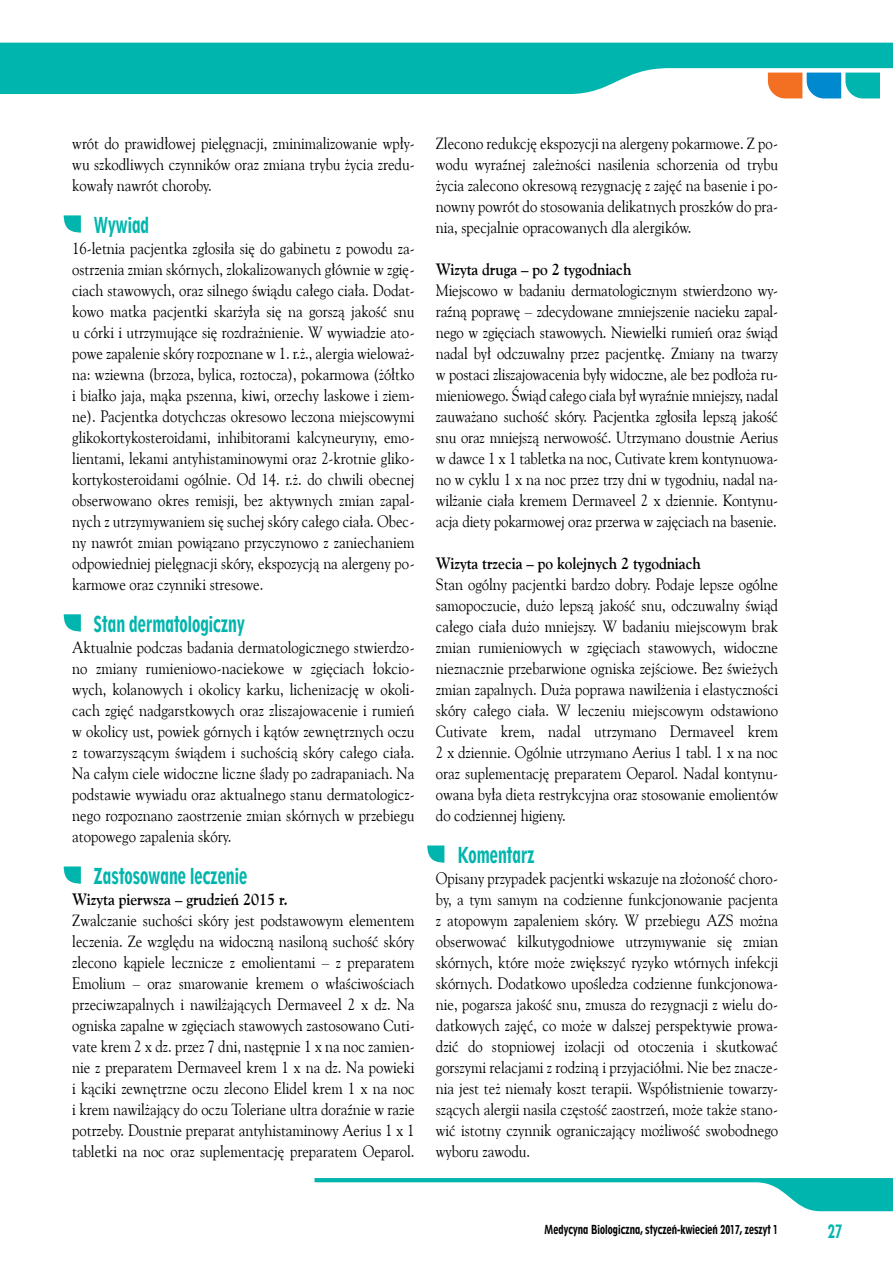
<style>
.page{position:relative;width:893px;height:1263px;background:#fff}
.page>*{position:absolute;margin:0;border:0;box-sizing:border-box;transform-origin:0 0}
.t1{font:20.7px "Geometr 212 Hv Cn EU";color:#00b5ad;scale:.72 1}
.t2{font:17.55px "Geometr 212 Hv Cn EU";color:#00b5ad;scale:.77 1}
.t3{font:16.5px/21px "Goudy Ol St EU";letter-spacing:-.005em;color:#000;text-align:justify;scale:.9 1}
.t4{font:700 16.5px "Goudy Ol St EU";letter-spacing:-.005em;color:#000;scale:.9 1}
.t5{font:11.7px "Geometr 212 Hv Cn EU";color:#000;scale:.77 1}
</style>
<div class="page">
<svg style="left:0;top:43px;width:893px;height:51px;background:#1bbdb5"></svg>
<svg style="left:315px;top:1178px;width:578px;height:33px"></svg>
<svg style="left:63px;top:215px;width:18px;height:18px"></svg>
<svg style="left:63px;top:614px;width:18px;height:18px"></svg>
<svg style="left:63px;top:866px;width:18px;height:18px"></svg>
<svg style="left:427px;top:845px;width:17px;height:18px"></svg>
<svg style="left:768px;top:73px;width:112px;height:25px;background:#699e99"></svg>
<p class="t3" style="left:72px;top:133px;width:382px">wrót do prawidłowej pielęgnacji, zminimalizowanie wpły&shy;wu szkodliwych czynników oraz zmiana trybu życia zredu&shy;kowały nawrót choroby.</p>
<p class="t1" style="left:94px;top:211px;width:79px">Wywiad</p>
<p class="t3" style="left:72px;top:238px;width:382px">16-letnia pacjentka zgłosiła się do gabinetu z powodu za&shy;ostrzenia zmian skórnych, zlokalizowanych głównie w zgię&shy;ciach stawowych, oraz silnego świądu całego ciała. Dodat&shy;kowo matka pacjentki skarżyła się na gorszą jakość snu u córki i utrzymujące się rozdrażnienie. W wywiadzie ato&shy;powe zapalenie skóry rozpoznane w 1. r.ż., alergia wieloważ&shy;na: wziewna (brzoza, bylica, roztocza), pokarmowa (żółtko i białko jaja, mąka pszenna, kiwi, orzechy laskowe i ziem&shy;ne). Pacjentka dotychczas okresowo leczona miejscowymi glikokortykosteroidami, inhibitorami kalcyneuryny, emo&shy;lientami, lekami antyhistaminowymi oraz 2-krotnie gliko&shy;kortykosteroidami ogólnie. Od 14. r.ż. do chwili obecnej obserwowano okres remisji, bez aktywnych zmian zapal&shy;nych z utrzymywaniem się suchej skóry całego ciała. Obec&shy;ny nawrót zmian powiązano przyczynowo z zaniechaniem odpowiedniej pielęgnacji skóry, ekspozycją na alergeny po&shy;karmowe oraz czynniki stresowe.</p>
<p class="t1" style="left:94px;top:610px;width:212px">Stan dermatologiczny</p>
<p class="t3" style="left:72px;top:637px;width:382px">Aktualnie podczas badania dermatologicznego stwierdzo&shy;no zmiany rumieniowo-naciekowe w zgięciach łokcio&shy;wych, kolanowych i okolicy karku, lichenizację w okoli&shy;cach zgięć nadgarstkowych oraz zliszajowacenie i rumień w okolicy ust, powiek górnych i kątów zewnętrznych oczu z towarzyszącym świądem i suchością skóry całego ciała.<br>Na całym ciele widoczne liczne ślady po zadrapaniach. Na podstawie wywiadu oraz aktualnego stanu dermatologicz&shy;nego rozpoznano zaostrzenie zmian skórnych w przebiegu atopowego zapalenia skóry.</p>
<p class="t1" style="left:94px;top:862px;width:215px">Zastosowane leczenie</p>
<p class="t4" style="left:72px;top:889px;width:241px">Wizyta pierwsza – grudzień 2015 r.</p>
<p class="t3" style="left:72px;top:910px;width:382px">Zwalczanie suchości skóry jest podstawowym elementem leczenia. Ze względu na widoczną nasiloną suchość skóry zlecono kąpiele lecznicze z emolientami – z preparatem Emolium – oraz smarowanie kremem o właściwościach przeciwzapalnych i nawilżających Dermaveel 2 x dz. Na ogniska zapalne w zgięciach stawowych zastosowano Cuti&shy;vate krem 2 x dz. przez 7 dni, następnie 1 x na noc zamien&shy;nie z preparatem Dermaveel krem 1 x na dz. Na powieki i kąciki zewnętrzne oczu zlecono Elidel krem 1 x na noc i krem nawilżający do oczu Toleriane ultra doraźnie w razie potrzeby. Doustnie preparat antyhistaminowy Aerius 1 x 1 tabletki na noc oraz suplementację preparatem Oeparol.</p>
<p class="t3" style="left:436px;top:133px;width:382px">Zlecono redukcję ekspozycji na alergeny pokarmowe. Z po&shy;wodu wyraźnej zależności nasilenia schorzenia od trybu życia zalecono okresową rezygnację z zajęć na basenie i po&shy;nowny powrót do stosowania delikatnych proszków do pra&shy;nia, specjalnie opracowanych dla alergików.</p>
<p class="t4" style="left:436px;top:259px;width:219px">Wizyta druga – po 2 tygodniach</p>
<p class="t3" style="left:436px;top:280px;width:382px">Miejscowo w badaniu dermatologicznym stwierdzono wy&shy;raźną poprawę – zdecydowane zmniejszenie nacieku zapal&shy;nego w zgięciach stawowych. Niewielki rumień oraz świąd nadal był odczuwalny przez pacjentkę. Zmiany na twarzy w postaci zliszajowacenia były widoczne, ale bez podłoża ru&shy;mieniowego. Świąd całego ciała był wyraźnie mniejszy, nadal zauważano suchość skóry. Pacjentka zgłosiła lepszą jakość snu oraz mniejszą nerwowość. Utrzymano doustnie Aerius w dawce 1 x 1 tabletka na noc, Cutivate krem kontynuowa&shy;no w cyklu 1 x na noc przez trzy dni w tygodniu, nadal na&shy;wilżanie ciała kremem Dermaveel 2 x dziennie. Kontynu&shy;acja diety pokarmowej oraz przerwa w zajęciach na basenie.</p>
<p class="t4" style="left:436px;top:553px;width:296px">Wizyta trzecia – po kolejnych 2 tygodniach</p>
<p class="t3" style="left:436px;top:574px;width:382px">Stan ogólny pacjentki bardzo dobry. Podaje lepsze ogólne samopoczucie, dużo lepszą jakość snu, odczuwalny świąd całego ciała dużo mniejszy. W badaniu miejscowym brak zmian rumieniowych w zgięciach stawowych, widoczne nieznacznie przebarwione ogniska zejściowe. Bez świeżych zmian zapalnych. Duża poprawa nawilżenia i elastyczności skóry całego ciała. W leczeniu miejscowym odstawiono Cutivate krem, nadal utrzymano Dermaveel krem 2 x dziennie. Ogólnie utrzymano Aerius 1 tabl. 1 x na noc oraz suplementację preparatem Oeparol. Nadal kontynu&shy;owana była dieta restrykcyjna oraz stosowanie emolientów do codziennej higieny.</p>
<p class="t1" style="left:457px;top:841px;width:109px">Komentarz</p>
<p class="t3" style="left:436px;top:868px;width:382px">Opisany przypadek pacjentki wskazuje na złożoność choro&shy;by, a tym samym na codzienne funkcjonowanie pacjenta z atopowym zapaleniem skóry. W przebiegu AZS można obserwować kilkutygodniowe utrzymywanie się zmian skórnych, które może zwiększyć ryzyko wtórnych infekcji skórnych. Dodatkowo upośledza codzienne funkcjonowa&shy;nie, pogarsza jakość snu, zmusza do rezygnacji z wielu do&shy;datkowych zajęć, co może w dalszej perspektywie prowa&shy;dzić do stopniowej izolacji od otoczenia i skutkować gorszymi relacjami z rodziną i przyjaciółmi. Nie bez znacze&shy;nia jest też niemały koszt terapii. Współistnienie towarzy&shy;szących alergii nasila częstość zaostrzeń, może także stano&shy;wić istotny czynnik ograniczający możliwość swobodnego wyboru zawodu.</p>
<p class="t5" style="left:544px;top:1222px;width:305px">Medycyna Biologiczna, styczeń-kwiecień 2017, zeszyt 1</p>
<p class="t2" style="left:828px;top:1219px;width:21px">27</p>
</div>
